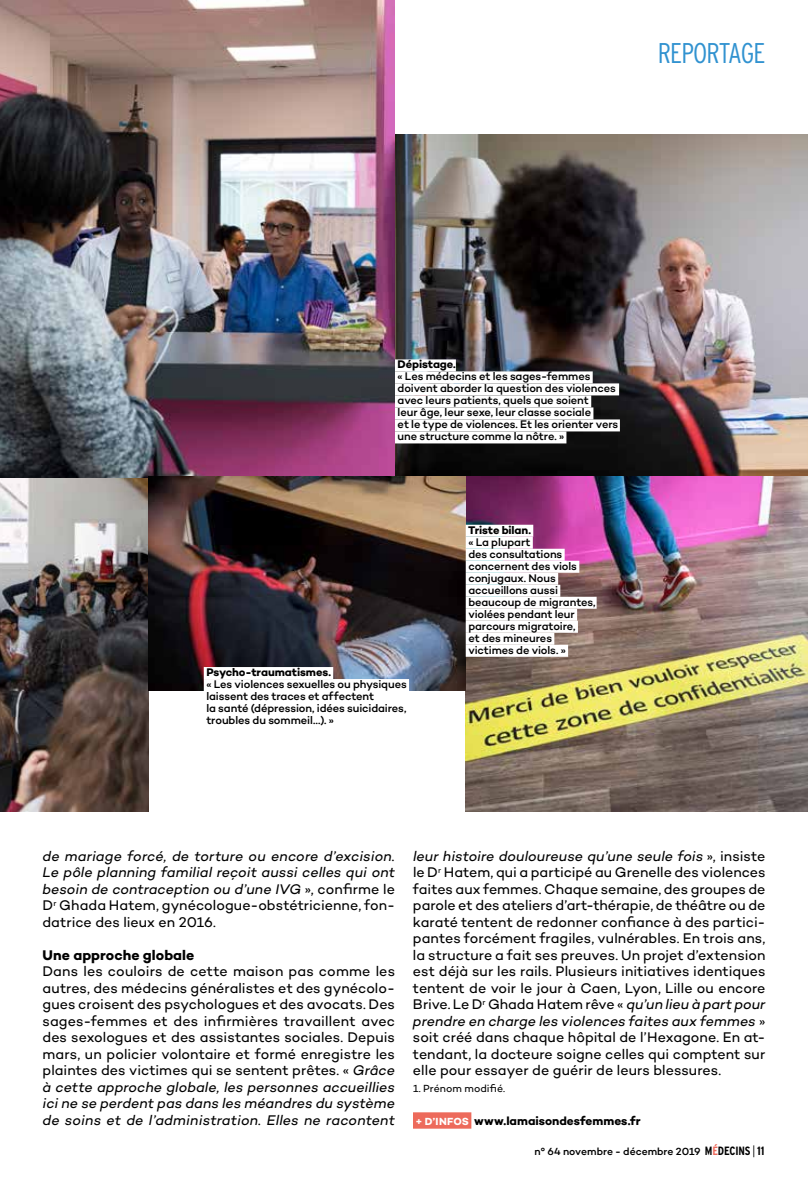
<style>
.page{position:relative;width:808px;height:1191px;background:#fff}
.page>*{position:absolute;margin:0;border:0;box-sizing:border-box;transform-origin:0 0}
.t1{font:300 condensed 28.5px "Interstate";letter-spacing:-.03em;color:#3192d0}
.t2{font:14.25px/16.5px "Campton";letter-spacing:.005em;color:#000;text-align:justify}
.t3{font:italic 14.25px/16.5px "Campton";color:#000;text-align:justify}
.t4{font:700 14.25px "Campton";color:#000}
.t5{font:700 12px "Campton";color:#000}
.t6{font:500 11.25px/12px "Campton";letter-spacing:-.01em;color:#000}
.t7{font:700 11.25px "Campton";letter-spacing:-.01em;color:#000}
.t8{font:500 10.5px "Campton";color:#000}
.t9{font:10.5px "Campton";letter-spacing:.005em;color:#000}
.s1{font-style:normal}
.s2{font-style:italic}
.s3{font-size:10.5px;color:#fff}
.s4{font-family:"Interstate";font-weight:700;font-stretch:condensed;font-size:12px}
.s5{font-family:"Interstate";font-weight:700;font-stretch:condensed;font-size:12px;color:#ed6a5b}
.s6{font-family:"Interstate";font-weight:300;font-stretch:condensed;font-size:12px}
</style>
<div class="page">
<img style="left:395px;top:135px;width:413px;height:341px">
<img style="left:0;top:477px;width:148px;height:334px">
<img style="left:0;top:0;width:395px;height:477px">
<img style="left:466px;top:476px;width:342px;height:335px">
<img style="left:148px;top:476px;width:318px;height:214px">
<div style="left:413px;top:1112px;width:58px;height:16px;background:#ed6a5b"></div>
<div style="left:466px;top:525px;width:67px;height:12px;background:#fff"></div>
<div style="left:466px;top:537px;width:67px;height:12px;background:#fff"></div>
<div style="left:466px;top:549px;width:99px;height:12px;background:#fff"></div>
<div style="left:466px;top:561px;width:113px;height:12px;background:#fff"></div>
<div style="left:466px;top:573px;width:92px;height:12px;background:#fff"></div>
<div style="left:466px;top:585px;width:94px;height:12px;background:#fff"></div>
<div style="left:466px;top:597px;width:131px;height:12px;background:#fff"></div>
<div style="left:466px;top:609px;width:111px;height:12px;background:#fff"></div>
<div style="left:466px;top:621px;width:112px;height:12px;background:#fff"></div>
<div style="left:466px;top:633px;width:88px;height:12px;background:#fff"></div>
<div style="left:466px;top:645px;width:102px;height:12px;background:#fff"></div>
<div style="left:395px;top:359px;width:61px;height:12px;background:#fff"></div>
<div style="left:395px;top:371px;width:198px;height:12px;background:#fff"></div>
<div style="left:395px;top:383px;width:224px;height:12px;background:#fff"></div>
<div style="left:395px;top:395px;width:196px;height:12px;background:#fff"></div>
<div style="left:395px;top:407px;width:198px;height:12px;background:#fff"></div>
<div style="left:395px;top:419px;width:225px;height:12px;background:#fff"></div>
<div style="left:395px;top:431px;width:171px;height:12px;background:#fff"></div>
<div style="left:204px;top:667px;width:129px;height:12px;background:#fff"></div>
<div style="left:204px;top:679px;width:205px;height:12px;background:#fff"></div>
<h1 class="t1" style="left:658px;top:37px;width:109px">REPORTAGE</h1>
<p class="t7" style="left:397px;top:357px;width:60px">Dépistage.</p>
<p class="t6" style="left:398px;top:370px;width:222px">« Les médecins et les sages-femmes doivent aborder la question des violences avec leurs patients, quels que soient<br>leur âge, leur sexe, leur classe sociale<br>et le type de violences. Et les orienter vers une structure comme la nôtre. »</p>
<p class="t7" style="left:206px;top:665px;width:126px">Psycho-traumatismes.</p>
<p class="t6" style="left:206px;top:678px;width:202px">« Les violences sexuelles ou physiques laissent des traces et affectent<br>la santé (dépression, idées suicidaires, troubles du sommeil…). »</p>
<p class="t7" style="left:468px;top:523px;width:64px">Triste bilan.</p>
<p class="t6" style="left:468px;top:535px;width:129px">« La plupart<br>des consultations concernent des viols conjugaux. Nous accueillons aussi beaucoup de migrantes, violées pendant leur parcours migratoire,<br>et des mineures victimes de viols. »</p>
<p class="t3" style="left:43px;top:847px;width:354px">de mariage forcé, de torture ou encore d’excision.<br>Le pôle planning familial reçoit aussi celles qui ont besoin de contraception ou d’une IVG <span class="s1">», confirme le D</span><sup>r</sup> <span class="s1">Ghada Hatem, gynécologue-obstétricienne, fon&shy;datrice des lieux en 2016.</span></p>
<p class="t4" style="left:43px;top:946px;width:153px">Une approche globale</p>
<p class="t2" style="left:43px;top:963px;width:354px">Dans les couloirs de cette maison pas comme les autres, des médecins généralistes et des gynécolo&shy;gues croisent des psychologues et des avocats. Des sages-femmes et des infirmières travaillent avec des sexologues et des assistantes sociales. Depuis mars, un policier volontaire et formé enregistre les plaintes des victimes qui se sentent prêtes. « <span class="s2">Grâce à cette approche globale, les personnes accueillies ici ne se perdent pas dans les méandres du système de soins et de l’administration. Elles ne racontent</span></p>
<p class="t2" style="left:413px;top:847px;width:354px"><span class="s2">leur histoire douloureuse qu’une seule fois</span> », insiste le D<sup>r</sup> Hatem, qui a participé au Grenelle des violences faites aux femmes. Chaque semaine, des groupes de parole et des ateliers d’art-thérapie, de théâtre ou de karaté tentent de redonner confiance à des partici&shy;pantes forcément fragiles, vulnérables. En trois ans, la structure a fait ses preuves. Un projet d’extension est déjà sur les rails. Plusieurs initiatives identiques tentent de voir le jour à Caen, Lyon, Lille ou encore Brive. Le D<sup>r</sup> Ghada Hatem rêve « <span class="s2">qu’un lieu à part pour prendre en charge les violences faites aux femmes</span> » soit créé dans chaque hôpital de l’Hexagone. En at&shy;tendant, la docteure soigne celles qui comptent sur elle pour essayer de guérir de leurs blessures.</p>
<p class="t9" style="left:413px;top:1081px;width:94px">1. Prénom modifié.</p>
<p class="t5" style="left:415px;top:1113px;width:227px"><span class="s3">+ D’INFOS</span> www.lamaisondesfemmes.fr</p>
<p class="t8" style="left:534px;top:1145px;width:232px">n° 64 novembre - décembre 2019 <span class="s4">M</span><span class="s5">É</span><span class="s4">DECINS</span> <span class="s6">|</span> <span class="s4">11</span></p>
</div>
